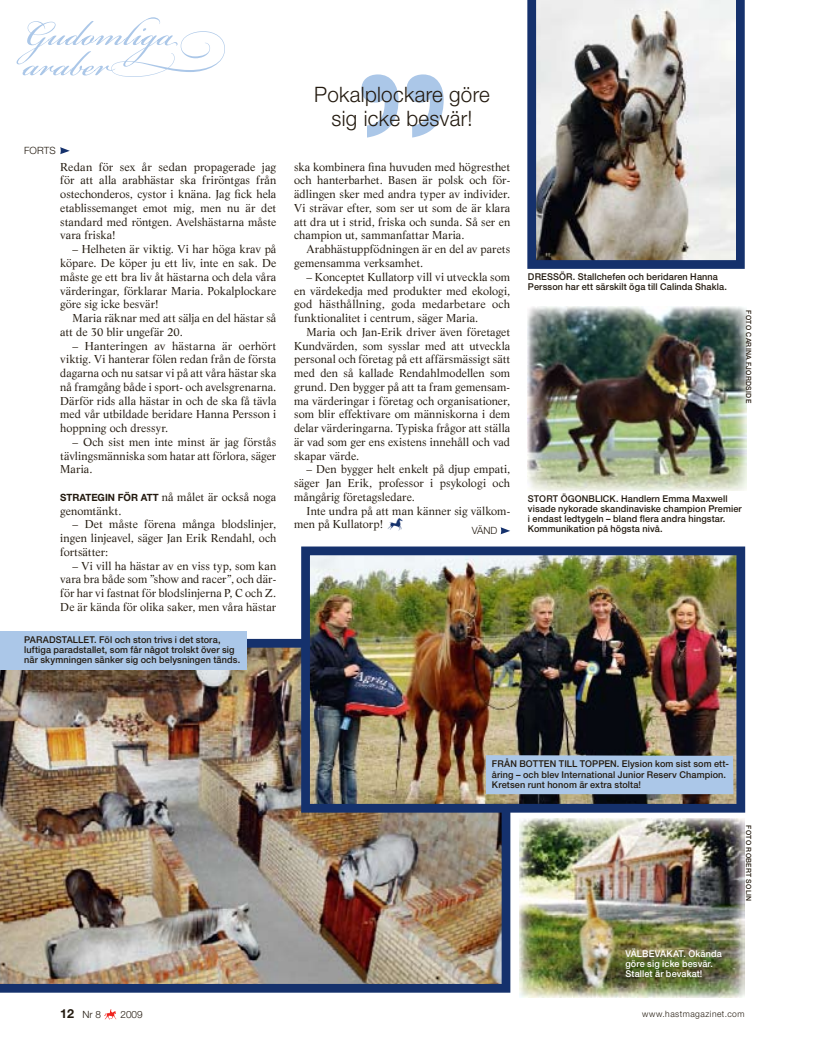
<style>
.page{position:relative;width:815px;height:1053px;background:#fff}
.page>*{position:absolute;margin:0;border:0;box-sizing:border-box;transform-origin:0 0}
.t1{font:300 21.25px/23.8px "Helvetica Neue LT Std";letter-spacing:.015em;color:#231a0f;text-align:center}
.t2{font:11.25px/13.8px "Life LT Std";letter-spacing:.005em;color:#231a0f;text-align:justify}
.t3{font:300 10px "Helvetica Neue LT Std";color:#231a0f}
.t4{font:500 9.38px/10px "Helvetica Neue LT Std";letter-spacing:.015em;color:#231a0f}
.t5{font:500 9.38px/10px "Helvetica Neue LT Std";letter-spacing:.015em;color:#fff}
.t6{font:300 8.75px "Helvetica Neue LT Std";letter-spacing:.06em;color:#231a0f}
.t7{font:500 7.12px "Helvetica Neue LT Std";letter-spacing:.04em;color:#231a0f}
.s1{font-family:"Helvetica Neue LT Std";font-weight:700;font-size:10px}
.s2{font-weight:700;font-size:12.5px}
</style>
<div class="page">
<svg style="left:104px;top:1009px;width:12px;height:10px"></svg>
<svg style="left:361px;top:74px;width:83px;height:63px"></svg>
<img style="left:527px;top:0;width:218px;height:269px">
<img style="left:0;top:639px;width:510px;height:353px">
<img style="left:301px;top:546px;width:444px;height:266px">
<img style="left:519px;top:818px;width:225px;height:179px">
<svg style="left:501px;top:527px;width:9px;height:7px"></svg>
<svg style="left:60px;top:147px;width:10px;height:7px"></svg>
<img style="left:527px;top:307px;width:220px;height:184px">
<div style="left:486px;top:755px;width:247px;height:39px;background:#abc7e8"></div>
<div style="left:0;top:631px;width:246px;height:39px;background:#abc7e8"></div>
<svg style="left:16px;top:17px;width:209px;height:60px"></svg>
<p class="t3" style="left:24px;top:145px;width:33px">forts</p>
<p class="t2" style="left:60px;top:160px;width:218px">Redan för sex år sedan propagerade jag för att alla arabhästar ska friröntgas från ostechonderos, cystor i knäna. Jag fick hela etablissemanget emot mig, men nu är det standard med röntgen. Avelshästarna måste vara friska!</p>
<p class="t2" style="left:60px;top:242px;width:218px;text-indent:12px">– Helheten är viktig. Vi har höga krav på köpare. De köper ju ett liv, inte en sak. De måste ge ett bra liv åt hästarna och dela våra värderingar, förklarar Maria. Pokalplockare göre sig icke besvär!</p>
<p class="t2" style="left:60px;top:311px;width:218px;text-indent:12px">Maria räknar med att sälja en del hästar så att de 30 blir ungefär 20.</p>
<p class="t2" style="left:60px;top:338px;width:218px;text-indent:12px">– Hanteringen av hästarna är oerhört viktig. Vi hanterar fölen redan från de första dagarna och nu satsar vi på att våra hästar ska nå framgång både i sport- och avelsgrenarna.<br>Därför rids alla hästar in och de ska få tävla med vår utbildade beridare Hanna Persson i hoppning och dressyr.</p>
<p class="t2" style="left:60px;top:435px;width:218px;text-indent:12px">– Och sist men inte minst är jag förstås tävlingsmänniska som hatar att förlora, säger Maria.</p>
<p class="t2" style="left:60px;top:490px;width:218px"><span class="s1">STRATEGIN FÖR ATT</span> nå målet är också noga genomtänkt.</p>
<p class="t2" style="left:60px;top:517px;width:218px;text-indent:12px">– Det måste förena många blodslinjer, ingen linjeavel, säger Jan Erik Rendahl, och fortsätter:</p>
<p class="t2" style="left:60px;top:558px;width:218px;text-indent:12px">– Vi vill ha hästar av en viss typ, som kan vara bra både som ”show and racer”, och där&shy;för har vi fastnat för blodslinjerna P, C och Z.<br>De är kända för olika saker, men våra hästar</p>
<p class="t4" style="left:24px;top:635px;width:217px">PARADSTALLET. Föl och ston trivs i det stora, luftiga paradstallet, som får något trolskt över sig när skymningen sänker sig och belysningen tänds.</p>
<h1 class="t1" style="left:314px;top:82px;width:177px">Pokalplockare göre sig icke besvär!</h1>
<p class="t2" style="left:294px;top:160px;width:218px">ska kombinera fina huvuden med högresthet och hanterbarhet. Basen är polsk och för&shy;ädlingen sker med andra typer av individer.<br>Vi strävar efter, som ser ut som de är klara att dra ut i strid, friska och sunda. Så ser en champion ut, sammanfattar Maria.</p>
<p class="t2" style="left:294px;top:242px;width:218px;text-indent:12px">Arabhästuppfödningen är en del av parets gemensamma verksamhet.</p>
<p class="t2" style="left:294px;top:270px;width:218px;text-indent:12px">– Konceptet Kullatorp vill vi utveckla som en värdekedja med produkter med ekologi, god hästhållning, goda medarbetare och funktionalitet i centrum, säger Maria.</p>
<p class="t2" style="left:294px;top:325px;width:218px;text-indent:12px">Maria och Jan-Erik driver även företaget Kundvärden, som sysslar med att utveckla personal och företag på ett affärsmässigt sätt med den så kallade Rendahlmodellen som grund. Den bygger på att ta fram gemensam&shy;ma värderingar i företag och organisationer, som blir effektivare om människorna i dem delar värderingarna. Typiska frågor att ställa är vad som ger ens existens innehåll och vad skapar värde.</p>
<p class="t2" style="left:294px;top:462px;width:218px;text-indent:12px">– Den bygger helt enkelt på djup empati, säger Jan Erik, professor i psykologi och mångårig företagsledare.</p>
<p class="t2" style="left:294px;top:503px;width:218px;text-indent:12px">Inte undra på att man känner sig välkom&shy;men på Kullatorp!</p>
<p class="t3" style="left:472px;top:524px;width:27px">väNd</p>
<p class="t4" style="left:528px;top:271px;width:200px">DRESSÖR. Stallchefen och beridaren Hanna<br>Persson har ett särskilt öga till Calinda Shakla.</p>
<p class="t7" style="left:753px;top:310px;width:94px;rotate:90deg">FOTO CARINA FJORDSIDE</p>
<p class="t4" style="left:528px;top:493px;width:215px">STORT ÖGONBLICK. Handlern Emma Maxwell visade nykorade skandinaviske champion Premier i endast ledtygeln – bland flera andra hingstar.<br>Kommunikation på högsta nivå.</p>
<p class="t4" style="left:492px;top:759px;width:239px">FRÅN BOTTEN TILL TOPPEN. Elysion kom sist som ett&shy;åring – och blev International Junior Reserv Champion.<br>Kretsen runt honom är extra stolta!</p>
<p class="t7" style="left:753px;top:825px;width:77px;rotate:90deg">FOTO ROBERT SOLIN</p>
<p class="t5" style="left:625px;top:948px;width:98px">VÄLBEVAKAT. Okända göre sig icke besvär.<br>Stallet är bevakat!</p>
<p class="t3" style="left:60px;top:1007px;width:42px"><span class="s2">12</span> Nr 8</p>
<p class="t3" style="left:120px;top:1007px;width:24px">2009</p>
<p class="t6" style="left:642px;top:1008px;width:104px">www.hastmagazinet.com</p>
</div>
